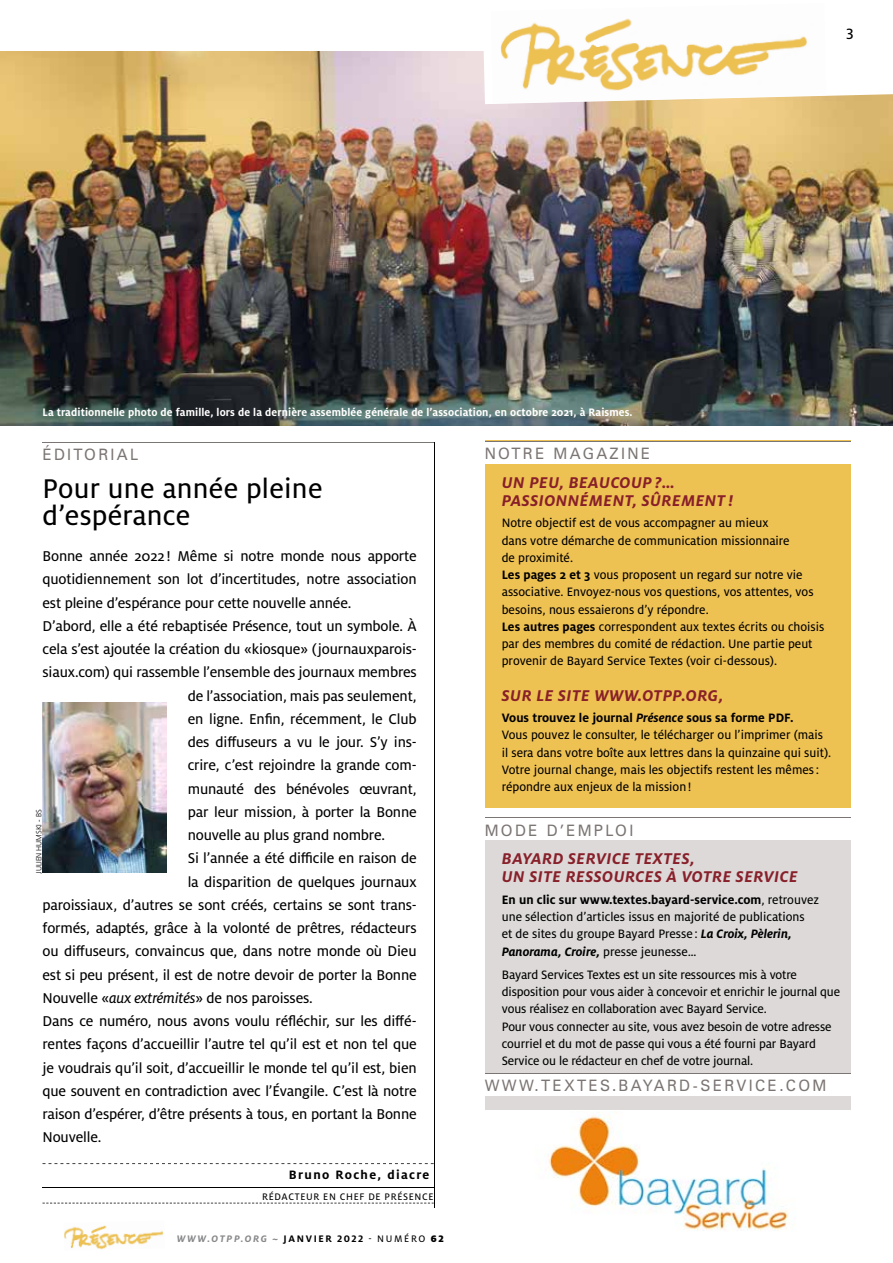
<style>
.page{position:relative;width:893px;height:1263px;background:#fff}
.page>*{position:absolute;margin:0;border:0;box-sizing:border-box;transform-origin:0 0}
.t1{font:30px/27px "Milo OT Text";letter-spacing:.01em;color:#000}
.t2{font:italic 700 17.25px/18px "Milo OT";letter-spacing:.03em;color:#88202a}
.t3{font:16.5px "Milo OT Text";color:#000}
.t4{font:15.75px "Milo OT Text";letter-spacing:-.01em;color:#000}
.t5{font:15.75px "Zurich BT";letter-spacing:.15em;color:#7b7573}
.t6{font:13.5px/17.2px "Milo OT Text";color:#000}
.t7{font:700 13.5px "Milo OT";color:#000}
.t8{font:italic 700 13.5px "Milo OT";color:#000}
.t9{font:700 13.5px "Milo OT";letter-spacing:.1em;color:#000}
.t10{font:700 12px "Milo OT";letter-spacing:.01em;color:#fff;scale:.95 1}
.t11{font:italic 700 10.5px "Milo OT";letter-spacing:.16em;color:#87888a}
.t12{font:10.5px "Milo OT Text";color:#000}
.t13{font:300 7.5px "Frutiger";color:#000}
.s1{font-family:"Milo OT Text Ita"}
.s2{font-style:normal;color:#000}
.s3{font-family:"Milo OT Text";font-weight:400;font-style:normal;color:#000}
.s4{font-weight:900;font-style:normal;color:#000}
.s5{font-family:"Milo OT";font-weight:700}
.s6{font-style:italic}
.s7{font-family:"Milo OT Text";font-weight:400}
.s8{font-family:"Milo OT";font-weight:700;font-style:italic}
.s9{font-family:"Milo OT Text";font-weight:400;font-style:normal}
</style>
<div class="page">
<hr style="left:43px;top:442px;width:391px;height:1px;background:#7b7573">
<svg style="left:43px;top:1163px;width:391px;height:1px"></svg>
<hr style="left:43px;top:1187px;width:391px;height:1px;background:#000">
<svg style="left:43px;top:1203px;width:391px;height:1px"></svg>
<img style="left:0;top:51px;width:893px;height:374px">
<svg style="left:482px;top:51px;width:411px;height:53px"></svg>
<img style="left:491px;top:18px;width:335px;height:85px">
<div style="left:485px;top:817px;width:365px;height:293px;background:#dcd9d8"></div>
<hr style="left:485px;top:817px;width:365px;height:1px;background:#7b7573">
<div style="left:484px;top:818px;width:367px;height:22px;background:#fff"></div>
<div style="left:484px;top:1073px;width:367px;height:22px;background:#fff"></div>
<img style="left:549px;top:1112px;width:246px;height:119px">
<div style="left:485px;top:441px;width:365px;height:367px;background:#eec153"></div>
<hr style="left:485px;top:441px;width:365px;height:1px;background:#7b7573">
<div style="left:484px;top:442px;width:367px;height:22px;background:#fff"></div>
<img style="left:43px;top:703px;width:123px;height:170px">
<img style="left:64px;top:1225px;width:99px;height:25px">
<hr style="left:434px;top:442px;width:1px;height:766px;background:#000">
<p class="t10" style="left:43px;top:406px;width:623px">La traditionnelle photo de famille, lors de la dernière assemblée générale de l’association, en octobre 2021, à Raismes.</p>
<p class="t3" style="left:846px;top:24px;width:9px">3</p>
<p class="t5" style="left:43px;top:445px;width:97px">ÉDITORIAL</p>
<h1 class="t1" style="left:43px;top:475px;width:281px">Pour une année pleine d’espérance</h1>
<p class="t4" style="left:43px;top:547px;width:376px">Bonne année 2022! Même si notre monde nous apporte</p>
<p class="t4" style="left:43px;top:571px;width:376px">quotidiennement son lot d’incertitudes, notre association</p>
<p class="t4" style="left:43px;top:594px;width:310px">est pleine d’espérance pour cette nouvelle année.</p>
<p class="t4" style="left:43px;top:617px;width:376px">D’abord, elle a été rebaptisée Présence, tout un symbole. À</p>
<p class="t4" style="left:43px;top:640px;width:376px">cela s’est ajoutée la création du «kiosque» (journauxparois-</p>
<p class="t4" style="left:43px;top:664px;width:376px">siaux.com) qui rassemble l’ensemble des journaux membres</p>
<p class="t4" style="left:188px;top:687px;width:230px">de l’association, mais pas seulement,</p>
<p class="t4" style="left:188px;top:710px;width:230px">en ligne. Enfin, récemment, le Club</p>
<p class="t4" style="left:188px;top:733px;width:230px">des diffuseurs a vu le jour. S’y ins-</p>
<p class="t4" style="left:188px;top:757px;width:230px">crire, c’est rejoindre la grande com-</p>
<p class="t4" style="left:188px;top:780px;width:230px">munauté des bénévoles œuvrant,</p>
<p class="t4" style="left:188px;top:803px;width:230px">par leur mission, à porter la Bonne</p>
<p class="t4" style="left:188px;top:826px;width:199px">nouvelle au plus grand nombre.</p>
<p class="t4" style="left:188px;top:850px;width:230px">Si l’année a été difficile en raison de</p>
<p class="t4" style="left:188px;top:873px;width:230px">la disparition de quelques journaux</p>
<p class="t4" style="left:43px;top:896px;width:376px">paroissiaux, d’autres se sont créés, certains se sont trans-</p>
<p class="t4" style="left:43px;top:919px;width:376px">formés, adaptés, grâce à la volonté de prêtres, rédacteurs</p>
<p class="t4" style="left:43px;top:943px;width:376px">ou diffuseurs, convaincus que, dans notre monde où Dieu</p>
<p class="t4" style="left:43px;top:966px;width:376px">est si peu présent, il est de notre devoir de porter la Bonne</p>
<p class="t4" style="left:43px;top:989px;width:272px">Nouvelle «<span class="s1">aux extrémités</span>» de nos paroisses.</p>
<p class="t4" style="left:43px;top:1012px;width:376px">Dans ce numéro, nous avons voulu réfléchir, sur les diffé-</p>
<p class="t4" style="left:43px;top:1036px;width:376px">rentes façons d’accueillir l’autre tel qu’il est et non tel que</p>
<p class="t4" style="left:43px;top:1059px;width:376px">je voudrais qu’il soit, d’accueillir le monde tel qu’il est, bien</p>
<p class="t4" style="left:43px;top:1082px;width:376px">que souvent en contradiction avec l’Évangile. C’est là notre</p>
<p class="t4" style="left:43px;top:1105px;width:376px">raison d’espérer, d’être présents à tous, en portant la Bonne</p>
<p class="t4" style="left:43px;top:1129px;width:60px">Nouvelle.</p>
<p class="t9" style="left:289px;top:1167px;width:142px">Bruno Roche, diacre</p>
<p class="t12" style="left:262px;top:1191px;width:173px">RÉDACTEUR EN CHEF DE PRÉSENCE</p>
<p class="t13" style="left:35px;top:874px;width:66px;rotate:-90deg">JULIEN HUMSKI - BS</p>
<p class="t11" style="left:177px;top:1233px;width:268px">WWW.OTPP.ORG ~ <span class="s2">JANVIER 2022</span> <span class="s3">- NUMÉRO</span> <span class="s4">62</span></p>
<p class="t5" style="left:485px;top:444px;width:167px">NOTRE MAGAZINE</p>
<p class="t2" style="left:502px;top:473px;width:233px">UN PEU, BEAUCOUP ?…<br>PASSIONNÉMENT, SÛREMENT !</p>
<p class="t6" style="left:502px;top:514px;width:324px">Notre objectif est de vous accompagner au mieux<br>dans votre démarche de communication missionnaire<br>de proximité.<br><span class="s5">Les pages 2 et 3</span> vous proposent un regard sur notre vie associative. Envoyez-nous vos questions, vos attentes, vos besoins, nous essaierons d’y répondre.<br><span class="s5">Les autres pages</span> correspondent aux textes écrits ou choisis par des membres du comité de rédaction. Une partie peut provenir de Bayard Service Textes (voir ci-dessous).</p>
<p class="t2" style="left:502px;top:686px;width:223px">SUR LE SITE WWW.OTPP.ORG,</p>
<p class="t7" style="left:502px;top:710px;width:293px">Vous trouvez le journal <span class="s6">Présence</span> sous sa forme PDF.</p>
<p class="t6" style="left:502px;top:726px;width:331px">Vous pouvez le consulter, le télécharger ou l’imprimer (mais il sera dans votre boîte aux lettres dans la quinzaine qui suit).<br>Votre journal change, mais les objectifs restent les mêmes : répondre aux enjeux de la mission !</p>
<p class="t5" style="left:485px;top:820px;width:150px">MODE D’EMPLOI</p>
<p class="t2" style="left:502px;top:850px;width:298px">BAYARD SERVICE TEXTES,<br>UN SITE RESSOURCES À VOTRE SERVICE</p>
<p class="t7" style="left:502px;top:892px;width:319px">En un clic sur www.textes.bayard-service.com<span class="s7">, retrouvez</span></p>
<p class="t6" style="left:502px;top:908px;width:305px">une sélection d’articles issus en majorité de publications et de sites du groupe Bayard Presse : <span class="s8">La Croix, Pèlerin,</span></p>
<p class="t8" style="left:502px;top:944px;width:197px">Panorama, Croire, <span class="s9">presse jeunesse…</span></p>
<p class="t6" style="left:502px;top:966px;width:340px">Bayard Services Textes est un site ressources mis à votre disposition pour vous aider à concevoir et enrichir le journal que vous réalisez en collaboration avec Bayard Service.<br>Pour vous connecter au site, vous avez besoin de votre adresse courriel et du mot de passe qui vous a été fourni par Bayard Service ou le rédacteur en chef de votre journal.</p>
<p class="t5" style="left:485px;top:1076px;width:343px">WWW.TEXTES.BAYARD-SERVICE.COM</p>
</div>
